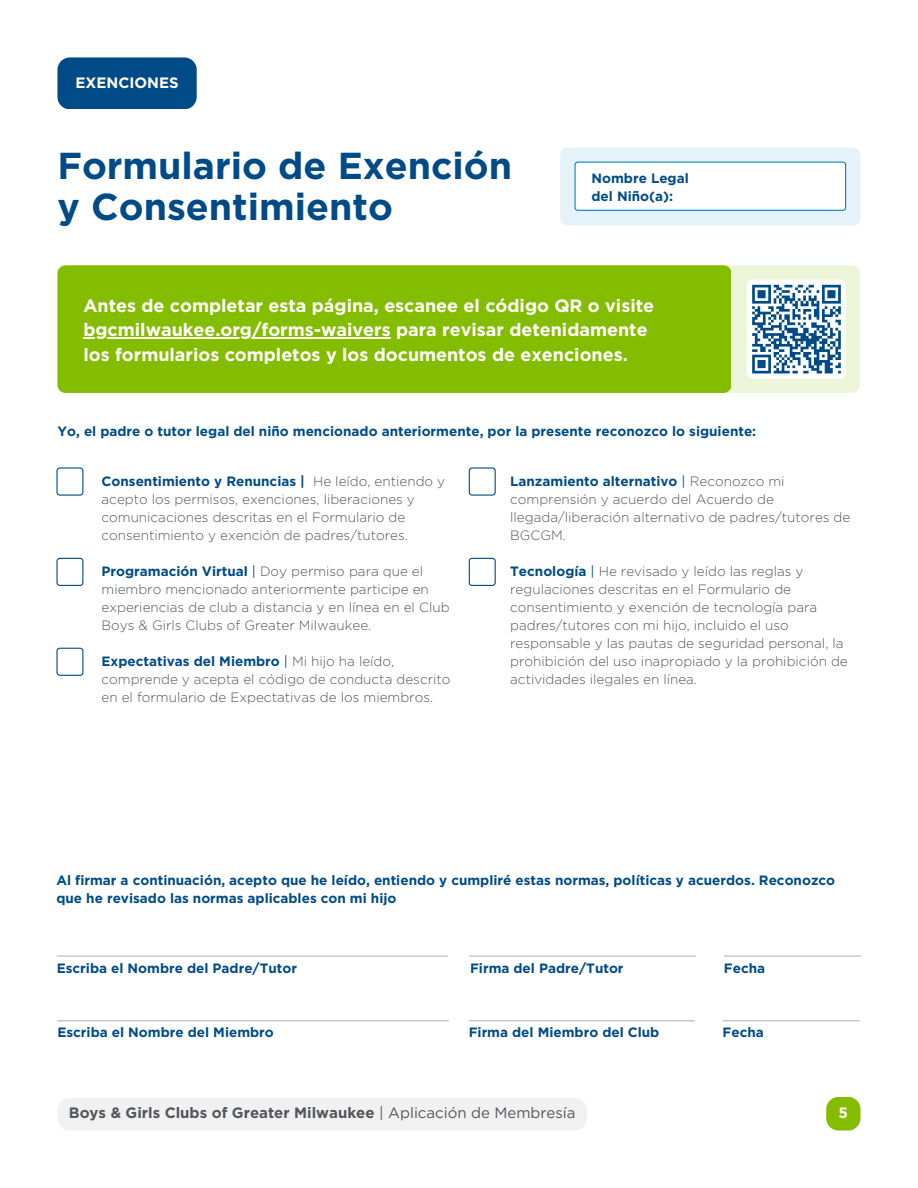
<style>
.page{position:relative;width:918px;height:1188px;background:#fff}
.page>*{position:absolute;margin:0;border:0;box-sizing:border-box;transform-origin:0 0}
.t1{font:700 37.5px/41.7px "Gotham";color:#004b87}
.t2{font:700 17.85px/24.8px "Gotham";color:#fff}
.t3{font:700 15px "Gotham";color:#53565a}
.t4{font:700 15px "Gotham";color:#fff}
.t5{font:300 13.5px/18px "Gotham";color:#53565a}
.t6{font:700 13.5px/18px "Gotham";color:#004b87}
.s1{font-weight:700;color:#004b87}
.s2{font-weight:400;color:#004b87}
.s3{font-weight:400}
</style>
<div class="page">
<div style="left:826px;top:1097px;width:34px;height:34px;background:#84bd00;border-radius:12px"></div>
<div style="left:57px;top:57px;width:140px;height:52px;background:#004b87;border-radius:12px"></div>
<svg style="left:560px;top:148px;width:301px;height:78px"></svg>
<div style="left:731px;top:265px;width:129px;height:128px;background:#ecf5d9"></div>
<div style="left:57px;top:265px;width:674px;height:128px;background:#84bd00"></div>
<hr style="left:83px;top:338px;width:308px;height:1px;background:#fff">
<svg style="left:747px;top:279px;width:99px;height:100px"></svg>
<hr style="left:57px;top:956px;width:391px;height:1px;background:#b8b8b8">
<hr style="left:469px;top:956px;width:227px;height:1px;background:#b8b8b8">
<hr style="left:724px;top:956px;width:137px;height:1px;background:#b8b8b8">
<hr style="left:57px;top:1020px;width:392px;height:1px;background:#b8b8b8">
<hr style="left:469px;top:1020px;width:226px;height:1px;background:#b8b8b8">
<hr style="left:723px;top:1020px;width:137px;height:1px;background:#b8b8b8">
<svg style="left:56px;top:467px;width:27px;height:29px"></svg>
<svg style="left:56px;top:558px;width:27px;height:28px"></svg>
<svg style="left:469px;top:467px;width:27px;height:29px"></svg>
<svg style="left:469px;top:558px;width:27px;height:28px"></svg>
<svg style="left:56px;top:648px;width:27px;height:28px"></svg>
<div style="left:57px;top:1098px;width:530px;height:33px;background:#f1f1f1;border-radius:12px"></div>
<h1 class="t4" style="left:75px;top:73px;width:105px">EXENCIONES</h1>
<h4 class="t1" style="left:57px;top:144px;width:456px">Formulario de Exención y Consentimiento</h4>
<p class="t6" style="left:591px;top:169px;width:99px">Nombre Legal del Niño(a):</p>
<p class="t2" style="left:83px;top:293px;width:572px">Antes de completar esta página, escanee el código QR o visite</p>
<p class="t2" style="left:83px;top:318px;width:566px">bgcmilwaukee.org/forms-waivers para revisar detenidamente los formularios completos y los documentos de exenciones.</p>
<p class="t6" style="left:57px;top:422px;width:700px">Yo, el padre o tutor legal del niño mencionado anteriormente, por la presente reconozco lo siguiente:</p>
<h2 class="t5" style="left:102px;top:472px;width:345px"><span class="s1">Consentimiento y Renuncias |</span> He leído, entiendo y acepto los permisos, exenciones, liberaciones y comunicaciones descritas en el Formulario de</h2>
<p class="t5" style="left:102px;top:526px;width:308px">consentimiento y exención de padres/tutores.</p>
<p class="t5" style="left:102px;top:562px;width:329px"><span class="s1">Programación Virtual</span> <span class="s2">|</span> Doy permiso para que el miembro mencionado anteriormente participe en</p>
<h4 class="t5" style="left:102px;top:598px;width:350px">experiencias de club a distancia y en línea en el Club<br>Boys &amp; Girls Clubs of Greater Milwaukee.</h4>
<h4 class="t5" style="left:102px;top:652px;width:350px"><span class="s1">Expectativas del Miembro</span> <span class="s2">|</span> Mi hijo ha leído, comprende y acepta el código de conducta descrito en el formulario de Expectativas de los miembros.</h4>
<h4 class="t5" style="left:510px;top:472px;width:342px"><span class="s1">Lanzamiento alternativo</span> <span class="s2">|</span> Reconozco mi comprensión y acuerdo del Acuerdo de llegada/liberación alternativo de padres/tutores de</h4>
<h4 class="t5" style="left:510px;top:526px;width:57px">BGCGM.</h4>
<h4 class="t5" style="left:510px;top:562px;width:309px"><span class="s1">Tecnología</span> <span class="s2">|</span> He revisado y leído las reglas y regulaciones descritas en el Formulario de consentimiento y exención de tecnología para</h4>
<h4 class="t5" style="left:510px;top:616px;width:339px">padres/tutores con mi hijo, incluido el uso responsable y las pautas de seguridad personal, la prohibición del uso inapropiado y la prohibición de actividades ilegales en línea.</h4>
<p class="t6" style="left:56px;top:871px;width:780px">Al firmar a continuación, acepto que he leído, entiendo y cumpliré estas normas, políticas y acuerdos. Reconozco que he revisado las normas aplicables con mi hijo</p>
<p class="t6" style="left:57px;top:959px;width:242px">Escriba el Nombre del Padre/Tutor</p>
<p class="t6" style="left:470px;top:959px;width:155px">Firma del Padre/Tutor</p>
<h4 class="t6" style="left:724px;top:959px;width:43px">Fecha</h4>
<h4 class="t6" style="left:57px;top:1024px;width:218px">Escriba el Nombre del Miembro</h4>
<h4 class="t6" style="left:469px;top:1024px;width:192px">Firma del Miembro del Club</h4>
<h4 class="t6" style="left:723px;top:1024px;width:43px">Fecha</h4>
<p class="t3" style="left:69px;top:1104px;width:508px">Boys &amp; Girls Clubs of Greater Milwaukee <span class="s3">| Aplicación de Membresía</span></p>
<h3 class="t4" style="left:839px;top:1104px;width:11px">5</h3>
</div>
